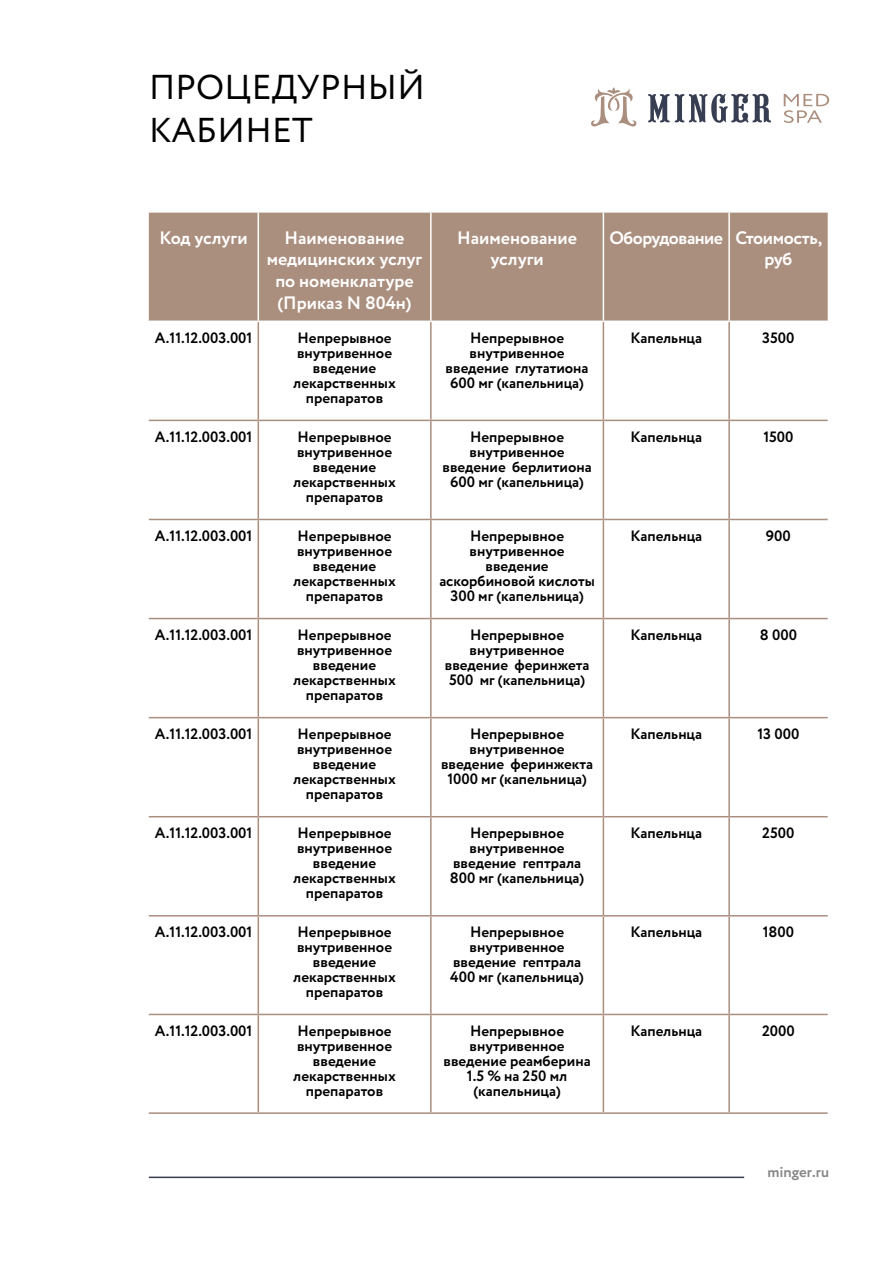
<style>
.page{position:relative;width:893px;height:1263px;background:#fff}
.page>*{position:absolute;margin:0;border:0;box-sizing:border-box;transform-origin:0 0}
.t1{font:34.5px/43.2px "Circe";letter-spacing:.01em;color:#000}
.t2{font:700 18px/21.6px "Circe";color:#fff;text-align:center}
.t3{font:700 18px/21.6px "Circe";letter-spacing:-.025em;color:#fff}
.t4{font:700 15px/15px "Circe";color:#000;text-align:center}
.t5{font:700 15px "Circe";color:#878786}
</style>
<div class="page">
<svg style="left:648px;top:94px;width:21px;height:28px"></svg>
<svg style="left:675px;top:94px;width:96px;height:29px"></svg>
<svg style="left:591px;top:87px;width:46px;height:40px"></svg>
<svg style="left:784px;top:94px;width:45px;height:29px"></svg>
<hr style="left:149px;top:1176px;width:595px;height:2px;background:#383e51">
<div style="left:149px;top:213px;width:679px;height:108px;background:#aa8e7e"></div>
<hr style="left:149px;top:519px;width:109px;height:1px;background:#aa8e7e">
<hr style="left:258px;top:519px;width:173px;height:1px;background:#aa8e7e">
<hr style="left:431px;top:519px;width:172px;height:1px;background:#aa8e7e">
<hr style="left:603px;top:519px;width:126px;height:1px;background:#aa8e7e">
<hr style="left:729px;top:519px;width:99px;height:1px;background:#aa8e7e">
<hr style="left:149px;top:618px;width:109px;height:1px;background:#aa8e7e">
<hr style="left:258px;top:618px;width:173px;height:1px;background:#aa8e7e">
<hr style="left:431px;top:618px;width:172px;height:1px;background:#aa8e7e">
<hr style="left:603px;top:618px;width:126px;height:1px;background:#aa8e7e">
<hr style="left:729px;top:618px;width:99px;height:1px;background:#aa8e7e">
<hr style="left:149px;top:717px;width:109px;height:1px;background:#aa8e7e">
<hr style="left:258px;top:717px;width:173px;height:1px;background:#aa8e7e">
<hr style="left:431px;top:717px;width:172px;height:1px;background:#aa8e7e">
<hr style="left:603px;top:717px;width:126px;height:1px;background:#aa8e7e">
<hr style="left:729px;top:717px;width:99px;height:1px;background:#aa8e7e">
<hr style="left:149px;top:816px;width:109px;height:1px;background:#aa8e7e">
<hr style="left:258px;top:816px;width:173px;height:1px;background:#aa8e7e">
<hr style="left:431px;top:816px;width:172px;height:1px;background:#aa8e7e">
<hr style="left:603px;top:816px;width:126px;height:1px;background:#aa8e7e">
<hr style="left:729px;top:816px;width:99px;height:1px;background:#aa8e7e">
<hr style="left:149px;top:915px;width:109px;height:1px;background:#aa8e7e">
<hr style="left:258px;top:915px;width:173px;height:1px;background:#aa8e7e">
<hr style="left:431px;top:915px;width:172px;height:1px;background:#aa8e7e">
<hr style="left:603px;top:915px;width:126px;height:1px;background:#aa8e7e">
<hr style="left:729px;top:915px;width:99px;height:1px;background:#aa8e7e">
<hr style="left:149px;top:1014px;width:109px;height:1px;background:#aa8e7e">
<hr style="left:258px;top:1014px;width:173px;height:1px;background:#aa8e7e">
<hr style="left:431px;top:1014px;width:172px;height:1px;background:#aa8e7e">
<hr style="left:603px;top:1014px;width:126px;height:1px;background:#aa8e7e">
<hr style="left:729px;top:1014px;width:99px;height:1px;background:#aa8e7e">
<hr style="left:430px;top:213px;width:2px;height:108px;background:#fff">
<hr style="left:603px;top:213px;width:1px;height:108px;background:#fff">
<hr style="left:728px;top:213px;width:2px;height:108px;background:#fff">
<hr style="left:258px;top:213px;width:1px;height:108px;background:#fff">
<hr style="left:258px;top:322px;width:1px;height:98px;background:#aa8e7e">
<hr style="left:430px;top:322px;width:2px;height:98px;background:#aa8e7e">
<hr style="left:603px;top:322px;width:1px;height:98px;background:#aa8e7e">
<hr style="left:728px;top:322px;width:2px;height:98px;background:#aa8e7e">
<hr style="left:258px;top:421px;width:1px;height:98px;background:#aa8e7e">
<hr style="left:430px;top:421px;width:2px;height:98px;background:#aa8e7e">
<hr style="left:603px;top:421px;width:1px;height:98px;background:#aa8e7e">
<hr style="left:728px;top:421px;width:2px;height:98px;background:#aa8e7e">
<hr style="left:258px;top:520px;width:1px;height:98px;background:#aa8e7e">
<hr style="left:430px;top:520px;width:2px;height:98px;background:#aa8e7e">
<hr style="left:603px;top:520px;width:1px;height:98px;background:#aa8e7e">
<hr style="left:728px;top:520px;width:2px;height:98px;background:#aa8e7e">
<hr style="left:258px;top:619px;width:1px;height:98px;background:#aa8e7e">
<hr style="left:430px;top:619px;width:2px;height:98px;background:#aa8e7e">
<hr style="left:603px;top:619px;width:1px;height:98px;background:#aa8e7e">
<hr style="left:728px;top:619px;width:2px;height:98px;background:#aa8e7e">
<hr style="left:258px;top:718px;width:1px;height:98px;background:#aa8e7e">
<hr style="left:430px;top:718px;width:2px;height:98px;background:#aa8e7e">
<hr style="left:603px;top:718px;width:1px;height:98px;background:#aa8e7e">
<hr style="left:728px;top:718px;width:2px;height:98px;background:#aa8e7e">
<hr style="left:258px;top:817px;width:1px;height:98px;background:#aa8e7e">
<hr style="left:430px;top:817px;width:2px;height:98px;background:#aa8e7e">
<hr style="left:603px;top:817px;width:1px;height:98px;background:#aa8e7e">
<hr style="left:728px;top:817px;width:2px;height:98px;background:#aa8e7e">
<hr style="left:258px;top:916px;width:1px;height:98px;background:#aa8e7e">
<hr style="left:430px;top:916px;width:2px;height:98px;background:#aa8e7e">
<hr style="left:603px;top:916px;width:1px;height:98px;background:#aa8e7e">
<hr style="left:728px;top:916px;width:2px;height:98px;background:#aa8e7e">
<hr style="left:258px;top:1015px;width:1px;height:97px;background:#aa8e7e">
<hr style="left:430px;top:1015px;width:2px;height:97px;background:#aa8e7e">
<hr style="left:603px;top:1015px;width:1px;height:97px;background:#aa8e7e">
<hr style="left:728px;top:1015px;width:2px;height:97px;background:#aa8e7e">
<hr style="left:149px;top:420px;width:109px;height:1px;background:#aa8e7e">
<hr style="left:258px;top:420px;width:173px;height:1px;background:#aa8e7e">
<hr style="left:431px;top:420px;width:172px;height:1px;background:#aa8e7e">
<hr style="left:603px;top:420px;width:126px;height:1px;background:#aa8e7e">
<hr style="left:729px;top:420px;width:99px;height:1px;background:#aa8e7e">
<hr style="left:149px;top:1112px;width:109px;height:2px;background:#aa8e7e">
<hr style="left:258px;top:1112px;width:173px;height:2px;background:#aa8e7e">
<hr style="left:431px;top:1112px;width:172px;height:2px;background:#aa8e7e">
<hr style="left:603px;top:1112px;width:126px;height:2px;background:#aa8e7e">
<hr style="left:729px;top:1112px;width:99px;height:2px;background:#aa8e7e">
<h1 class="t1" style="left:149px;top:67px;width:277px">ПРОЦЕДУРНЫЙ<br>КАБИНЕТ</h1>
<p class="t2" style="left:160px;top:228px;width:90px">Код услуги</p>
<p class="t2" style="left:267px;top:228px;width:157px">Наименование медицинских услуг по номенклатуре (Приказ N 804н)</p>
<p class="t2" style="left:457px;top:228px;width:121px">Наименование услуги</p>
<p class="t3" style="left:764px;top:228px;width:59px;text-indent:-155px">Оборудование Стоимость, руб</p>
<p class="t4" style="left:155px;top:331px;width:99px">А.11.12.003.001</p>
<p class="t4" style="left:293px;top:331px;width:104px">Непрерывное внутривенное введение лекарственных препаратов</p>
<p class="t4" style="left:446px;top:331px;width:144px">Непрерывное внутривенное введение глутатиона<br>600 мг (капельница)</p>
<p class="t4" style="left:630px;top:331px;width:73px">Капельнца</p>
<p class="t4" style="left:762px;top:331px;width:34px">3500</p>
<p class="t4" style="left:155px;top:430px;width:99px">А.11.12.003.001</p>
<p class="t4" style="left:293px;top:430px;width:104px">Непрерывное внутривенное введение лекарственных препаратов</p>
<p class="t4" style="left:442px;top:430px;width:151px">Непрерывное внутривенное введение берлитиона<br>600 мг (капельница)</p>
<p class="t4" style="left:630px;top:430px;width:73px">Капельнца</p>
<p class="t4" style="left:763px;top:430px;width:32px">1500</p>
<p class="t4" style="left:155px;top:529px;width:99px">А.11.12.003.001</p>
<p class="t4" style="left:293px;top:529px;width:104px">Непрерывное внутривенное введение лекарственных препаратов</p>
<p class="t4" style="left:439px;top:529px;width:157px">Непрерывное внутривенное введение аскорбиновой кислоты<br>300 мг (капельница)</p>
<p class="t4" style="left:630px;top:529px;width:73px">Капельнца</p>
<p class="t4" style="left:766px;top:529px;width:26px">900</p>
<p class="t4" style="left:155px;top:628px;width:99px">А.11.12.003.001</p>
<p class="t4" style="left:293px;top:628px;width:104px">Непрерывное внутривенное введение лекарственных препаратов</p>
<p class="t4" style="left:445px;top:628px;width:146px">Непрерывное внутривенное введение феринжета<br>500 мг (капельница)</p>
<p class="t4" style="left:630px;top:628px;width:73px">Капельнца</p>
<p class="t4" style="left:760px;top:628px;width:39px">8 000</p>
<p class="t4" style="left:155px;top:727px;width:99px">А.11.12.003.001</p>
<p class="t4" style="left:293px;top:727px;width:104px">Непрерывное внутривенное введение лекарственных препаратов</p>
<p class="t4" style="left:441px;top:727px;width:154px">Непрерывное внутривенное введение феринжекта<br>1000 мг (капельница)</p>
<p class="t4" style="left:630px;top:727px;width:73px">Капельнца</p>
<p class="t4" style="left:757px;top:727px;width:43px">13 000</p>
<p class="t4" style="left:155px;top:826px;width:99px">А.11.12.003.001</p>
<p class="t4" style="left:293px;top:826px;width:104px">Непрерывное внутривенное введение лекарственных препаратов</p>
<p class="t4" style="left:450px;top:826px;width:136px">Непрерывное внутривенное введение гептрала<br>800 мг (капельница)</p>
<p class="t4" style="left:630px;top:826px;width:73px">Капельнца</p>
<p class="t4" style="left:762px;top:826px;width:34px">2500</p>
<p class="t4" style="left:155px;top:925px;width:99px">А.11.12.003.001</p>
<p class="t4" style="left:293px;top:925px;width:104px">Непрерывное внутривенное введение лекарственных препаратов</p>
<p class="t4" style="left:450px;top:925px;width:135px">Непрерывное внутривенное введение гептрала<br>400 мг (капельница)</p>
<p class="t4" style="left:630px;top:925px;width:73px">Капельнца</p>
<p class="t4" style="left:763px;top:925px;width:33px">1800</p>
<p class="t4" style="left:155px;top:1024px;width:99px">А.11.12.003.001</p>
<p class="t4" style="left:293px;top:1024px;width:104px">Непрерывное внутривенное введение лекарственных препаратов</p>
<p class="t4" style="left:444px;top:1024px;width:149px">Непрерывное внутривенное введение реамберина<br>1.5 % на 250 мл (капельница)</p>
<p class="t4" style="left:630px;top:1024px;width:73px">Капельнца</p>
<p class="t4" style="left:762px;top:1024px;width:34px">2000</p>
<p class="t5" style="left:767px;top:1162px;width:63px">minger.ru</p>
</div>
